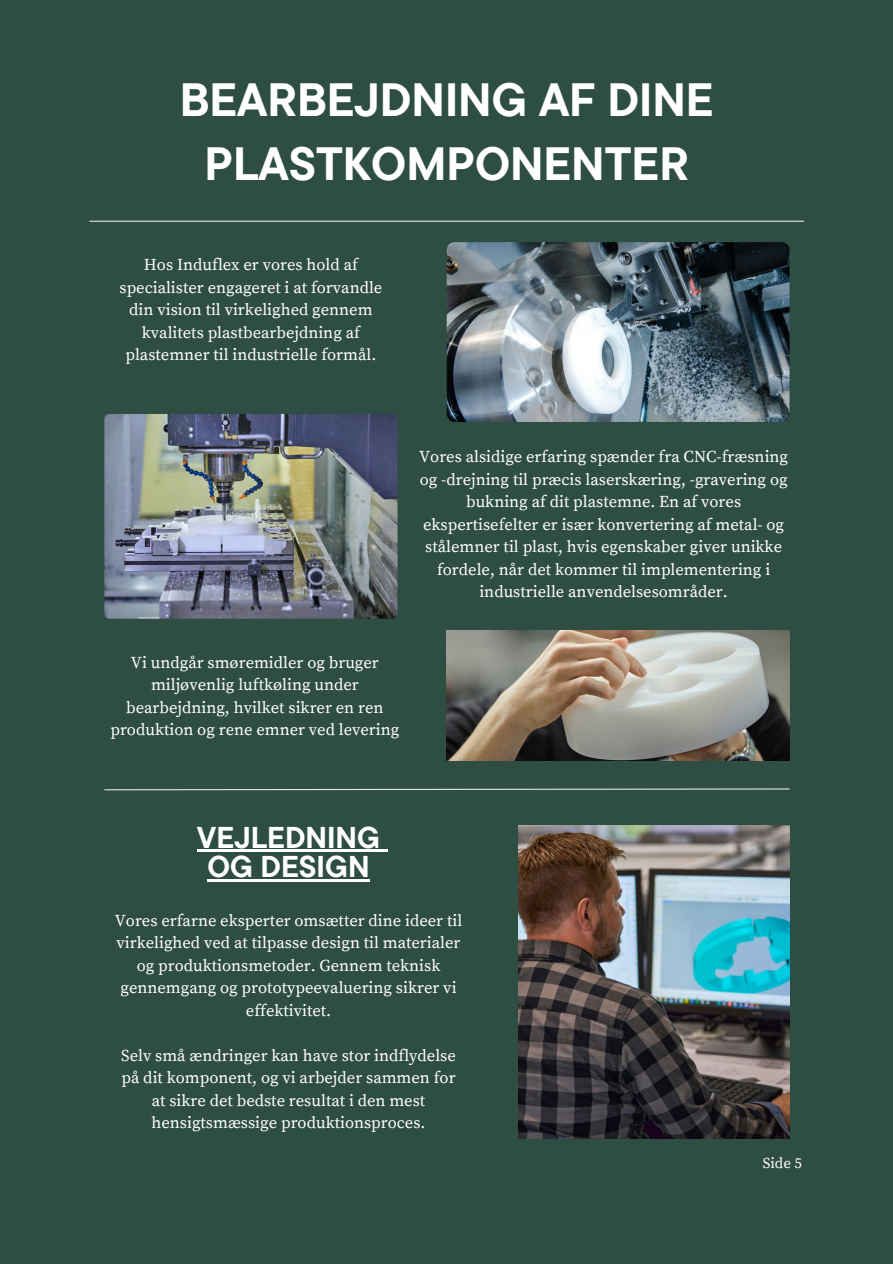
<style>
.page{position:relative;width:893px;height:1264px;background:#fff}
.page>*{position:absolute;margin:0;border:0;box-sizing:border-box;transform-origin:0 0}
.t1{font:700 46.5px/64.2px "TT Commons Pro";color:#fff;text-align:center}
.t2{font:700 30px/29.2px "TT Commons Pro";color:#fff;text-align:center}
.t3{font:16.5px/22.5px "Source Serif Pro";color:#fff;text-align:center}
.t4{font:15px "Source Serif Pro";color:#fff}
</style>
<div class="page">
<div style="left:0;top:0;width:892px;height:1263px;background:#2e4d43"></div>
<svg style="left:104px;top:788px;width:686px;height:3px"></svg>
<img style="left:104px;top:414px;width:293px;height:204px;border-radius:5px">
<hr style="left:89px;top:221px;width:715px;height:1px;background:#e2e5e6">
<img style="left:518px;top:825px;width:271px;height:313px">
<img style="left:446px;top:630px;width:343px;height:130px">
<img style="left:446px;top:242px;width:343px;height:180px;border-radius:8px">
<hr style="left:197px;top:849px;width:183px;height:3px;background:#fff">
<svg style="left:380px;top:849px;width:8px;height:3px"></svg>
<hr style="left:207px;top:879px;width:162px;height:2px;background:#fff">
<p class="t1" style="left:180px;top:67px;width:535px">BEARBEJDNING AF DINE<br>PLASTKOMPONENTER</p>
<p class="t3" style="left:119px;top:254px;width:264px">Hos Induflex er vores hold af specialister engageret i at forvandle din vision til virkelighed gennem kvalitets plastbearbejdning af plastemner til industrielle formål.</p>
<p class="t3" style="left:419px;top:446px;width:370px">Vores alsidige erfaring spænder fra CNC-fræsning og -drejning til præcis laserskæring, -gravering og bukning af dit plastemne. En af vores ekspertisefelter er især konvertering af metal- og stålemner til plast, hvis egenskaber giver unikke fordele, når det kommer til implementering i industrielle anvendelsesområder.</p>
<p class="t3" style="left:110px;top:651px;width:290px">Vi undgår smøremidler og bruger miljøvenlig luftkøling under bearbejdning, hvilket sikrer en ren produktion og rene emner ved levering</p>
<p class="t2" style="left:197px;top:821px;width:185px">VEJLEDNING<br>OG DESIGN</p>
<h2 class="t3" style="left:115px;top:909px;width:349px">Vores erfarne eksperter omsætter dine ideer til virkelighed ved at tilpasse design til materialer og produktionsmetoder. Gennem teknisk gennemgang og prototypeevaluering sikrer vi effektivitet.</h2>
<p class="t3" style="left:121px;top:1044px;width:336px">Selv små ændringer kan have stor indflydelse på dit komponent, og vi arbejder sammen for at sikre det bedste resultat i den mest hensigtsmæssige produktionsproces.</p>
<p class="t4" style="left:762px;top:1154px;width:41px">Side 5</p>
</div>
